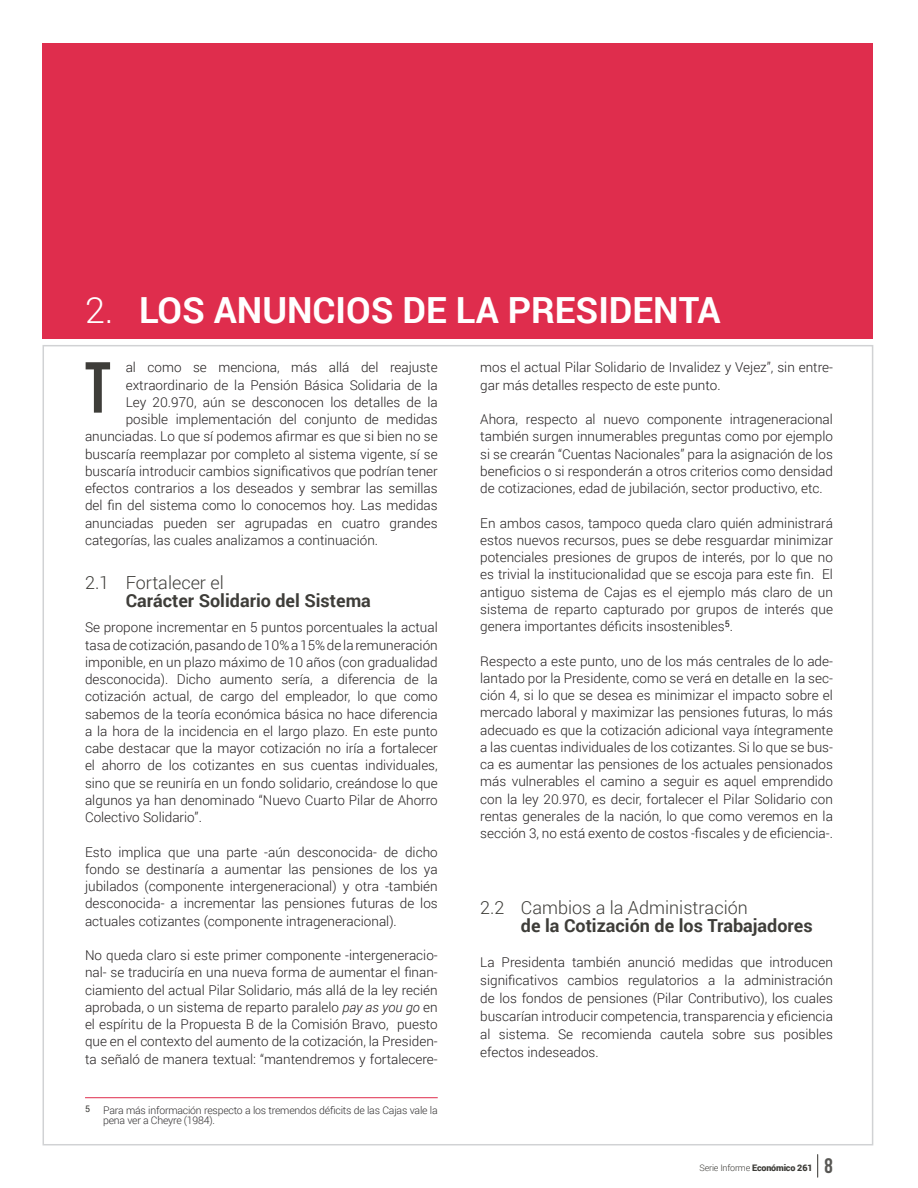
<style>
.page{position:relative;width:918px;height:1188px;background:#fff}
.page>*{position:absolute;margin:0;border:0;box-sizing:border-box;transform-origin:0 0}
.t1{font:72px "Bebas Neue";color:#3e3d39}
.t2{font:700 36px "Roboto";color:#fff}
.t3{font:21px "Bebas Neue";color:#585754}
.t4{font:700 18px "Roboto";color:#3e3d39}
.t5{font:300 18px "Roboto";color:#3e3d39}
.t6{font:300 13.5px/17.2px "Roboto";color:#231f20;text-align:justify}
.t7{font:300 10.5px/10.5px "Roboto";letter-spacing:-.02em;color:#312f30}
.t8{font:300 9px "Roboto";letter-spacing:-.02em;color:#3e3d39}
.t9{font:9px "Roboto";color:#3e3d39}
.s1{font-weight:300}
.s2{font-style:italic}
.s3{font-weight:900}
</style>
<div class="page">
<svg style="left:817px;top:1154px;width:1px;height:23px"></svg>
<div style="left:43px;top:43px;width:830px;height:295px;background:#df2d4d"></div>
<hr style="left:85px;top:1097px;width:353px;height:1px;background:#df2d4d">
<h2 class="t2" style="left:85px;top:284px;width:637px"><span class="s1">2.</span> LOS ANUNCIOS DE LA PRESIDENTA</h2>
<p class="t6" style="left:126px;top:359px;width:314px">al como se menciona, más allá del reajuste</p>
<p class="t6" style="left:126px;top:376px;width:314px">extraordinario de la Pensión Básica Solidaria de la</p>
<p class="t6" style="left:126px;top:393px;width:314px">Ley 20.970, aún se desconocen los detalles de la</p>
<p class="t6" style="left:126px;top:410px;width:314px">posible implementación del conjunto de medidas</p>
<p class="t6" style="left:85px;top:428px;width:354px">anunciadas. Lo que sí podemos afirmar es que si bien no se</p>
<p class="t6" style="left:85px;top:445px;width:354px">buscaría reemplazar por completo al sistema vigente, sí se</p>
<p class="t6" style="left:85px;top:462px;width:354px">buscaría introducir cambios significativos que podrían tener</p>
<p class="t6" style="left:85px;top:479px;width:354px">efectos contrarios a los deseados y sembrar las semillas</p>
<p class="t6" style="left:85px;top:497px;width:354px">del fin del sistema como lo conocemos hoy. Las medidas</p>
<p class="t6" style="left:85px;top:514px;width:354px">anunciadas pueden ser agrupadas en cuatro grandes</p>
<p class="t6" style="left:85px;top:531px;width:295px">categorías, las cuales analizamos a continuación.</p>
<h1 class="t1" style="left:85px;top:348px;width:27px">t</h1>
<h3 class="t5" style="left:85px;top:570px;width:140px">2.1 Fortalecer el</h3>
<h3 class="t4" style="left:126px;top:588px;width:247px">Carácter Solidario del Sistema</h3>
<p class="t6" style="left:85px;top:618px;width:354px">Se propone incrementar en 5 puntos porcentuales la actual tasa de cotización, pasando de 10% a 15% de la remuneración imponible, en un plazo máximo de 10 años (con gradualidad desconocida). Dicho aumento sería, a diferencia de la cotización actual, de cargo del empleador, lo que como sabemos de la teoría económica básica no hace diferencia a la hora de la incidencia en el largo plazo. En este punto cabe destacar que la mayor cotización no iría a fortalecer el ahorro de los cotizantes en sus cuentas individuales, sino que se reuniría en un fondo solidario, creándose lo que algunos ya han denominado “Nuevo Cuarto Pilar de Ahorro Colectivo Solidario”.</p>
<p class="t6" style="left:85px;top:843px;width:354px">Esto implica que una parte -aún desconocida- de dicho fondo se destinaría a aumentar las pensiones de los ya jubilados (componente intergeneracional) y otra -también desconocida- a incrementar las pensiones futuras de los actuales cotizantes (componente intrageneracional).</p>
<p class="t6" style="left:85px;top:946px;width:354px">No queda claro si este primer componente -intergeneracio&shy;nal- se traduciría en una nueva forma de aumentar el finan&shy;ciamiento del actual Pilar Solidario, más allá de la ley recién aprobada, o un sistema de reparto paralelo <span class="s2">pay as you go</span> en el espíritu de la Propuesta B de la Comisión Bravo, puesto que en el contexto del aumento de la cotización, la Presiden&shy;ta señaló de manera textual: “mantendremos y fortalecere-</p>
<p class="t9" style="left:85px;top:1102px;width:7px">5</p>
<p class="t7" style="left:103px;top:1104px;width:336px">Para más información respecto a los tremendos déficits de las Cajas vale la pena ver a Cheyre (1984).</p>
<p class="t6" style="left:480px;top:359px;width:354px">mos el actual Pilar Solidario de Invalidez y Vejez”, sin entre&shy;gar más detalles respecto de este punto.</p>
<p class="t6" style="left:480px;top:410px;width:354px">Ahora, respecto al nuevo componente intrageneracional también surgen innumerables preguntas como por ejemplo si se crearán “Cuentas Nacionales” para la asignación de los beneficios o si responderán a otros criterios como densidad de cotizaciones, edad de jubilación, sector productivo, etc.</p>
<p class="t6" style="left:480px;top:514px;width:354px">En ambos casos, tampoco queda claro quién administrará estos nuevos recursos, pues se debe resguardar minimizar potenciales presiones de grupos de interés, por lo que no es trivial la institucionalidad que se escoja para este fin. El antiguo sistema de Cajas es el ejemplo más claro de un sistema de reparto capturado por grupos de interés que genera importantes déficits insostenibles<sup>5</sup>.</p>
<p class="t6" style="left:480px;top:652px;width:354px">Respecto a este punto, uno de los más centrales de lo ade&shy;lantado por la Presidente, como se verá en detalle en la sec&shy;ción 4, si lo que se desea es minimizar el impacto sobre el mercado laboral y maximizar las pensiones futuras, lo más adecuado es que la cotización adicional vaya íntegramente a las cuentas individuales de los cotizantes. Si lo que se bus&shy;ca es aumentar las pensiones de los actuales pensionados más vulnerables el camino a seguir es aquel emprendido con la ley 20.970, es decir, fortalecer el Pilar Solidario con rentas generales de la nación, lo que como veremos en la sección 3, no está exento de costos -fiscales y de eficiencia-.</p>
<h3 class="t5" style="left:480px;top:895px;width:269px">2.2 Cambios a la Administración</h3>
<h3 class="t4" style="left:521px;top:913px;width:293px">de la Cotización de los Trabajadores</h3>
<p class="t6" style="left:480px;top:952px;width:354px;line-height:18px">La Presidenta también anunció medidas que introducen significativos cambios regulatorios a la administración de los fondos de pensiones (Pilar Contributivo), los cuales buscarían introducir competencia, transparencia y eficiencia al sistema. Se recomienda cautela sobre sus posibles efectos indeseados.</p>
<p class="t8" style="left:699px;top:1162px;width:115px">Serie Informe <span class="s3">Económico 261</span></p>
<h3 class="t3" style="left:825px;top:1155px;width:10px">8</h3>
</div>
